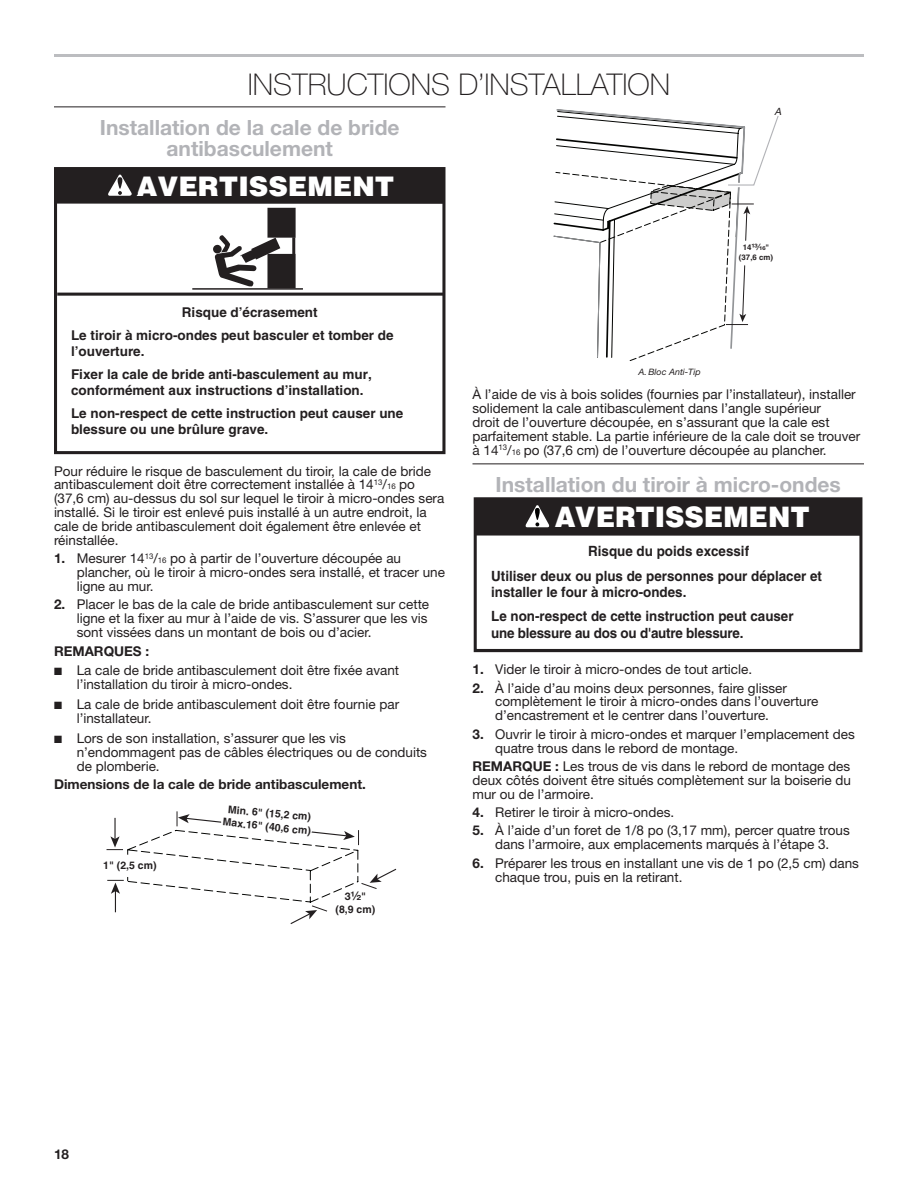
<style>
.page{position:relative;width:918px;height:1188px;background:#fff}
.page>*{position:absolute;margin:0;border:0;box-sizing:border-box;transform-origin:0 0}
.Heading_1{font:100 30px "Helvetica Neue";color:#231f20}
.t1{font:900 28.2px "Helvetica";color:#fff;scale:.95 1}
.t2{font:900 27px "Helvetica";color:#fff}
.Heading_2{font:700 21px/21px "Helvetica Neue";color:#b2b3b7;text-align:center}
.t3{font:700 14.1px/24.3px "Helvetica";color:#231f20;scale:.95 1}
.Body{font:13.5px/13.8px "Helvetica Neue LT Std";color:#231f20}
.t4{font:700 13.5px/23.2px "Helvetica";color:#231f20}
.Body_Bold{font:700 13.5px "Helvetica Neue";color:#231f20}
.Body-2{font:700 13.5px "Helvetica Neue LT Std";color:#231f20}
.t5{font:700 12px "Helvetica Fraction";color:#231f20}
.t6{font:700 10.5px "Helvetica";color:#231f20}
.t7{font:italic 9.9px "Helvetica";color:#231f20}
.t8{font:italic 8.85px "Helvetica Neue";color:#231f20}
.t9{font:700 8.85px "Helvetica Fraction";color:#231f20}
.t10{font:700 7.8px "Helvetica";color:#231f20}
.s1{font-family:"Helvetica";font-size:7.8px}
.s2{font-size:7.8px}
.s3{font-weight:700}
.s4{font-size:10.5px}
.s5{font-family:"Helvetica";font-size:10.5px}
</style>
<div class="page">
<hr style="left:54px;top:106px;width:392px;height:1px;background:#231f20">
<hr style="left:472px;top:463px;width:392px;height:1px;background:#231f20">
<div style="left:54px;top:167px;width:391px;height:287px;border:3px solid #231f20"></div>
<hr style="left:57px;top:293px;width:387px;height:3px;background:#231f20">
<div style="left:57px;top:168px;width:388px;height:36px;background:#231f20"></div>
<svg style="left:108px;top:175px;width:24px;height:21px"></svg>
<hr style="left:192px;top:288px;width:111px;height:2px;background:#231f20">
<div style="left:267px;top:254px;width:29px;height:34px;background:#231f20"></div>
<svg style="left:213px;top:245px;width:9px;height:9px"></svg>
<svg style="left:215px;top:235px;width:65px;height:52px"></svg>
<hr style="left:292px;top:237px;width:3px;height:17px;background:#252122">
<div style="left:267px;top:208px;width:29px;height:30px;background:#231f20"></div>
<svg style="left:106px;top:811px;width:290px;height:113px"></svg>
<svg style="left:554px;top:109px;width:225px;height:252px"></svg>
<div style="left:474px;top:497px;width:388px;height:155px;border:3px solid #231f20"></div>
<div style="left:475px;top:498px;width:386px;height:37px;background:#231f20"></div>
<svg style="left:525px;top:505px;width:25px;height:22px"></svg>
<hr style="left:54px;top:54px;width:810px;height:3px;background:#bcbdc0">
<h1 class="Heading_1" style="left:248px;top:67px;width:424px">INSTRUCTIONS D’INSTALLATION</h1>
<h2 class="Heading_2" style="left:100px;top:117px;width:301px">Installation de la cale de bride antibasculement</h2>
<p class="t2" style="left:136px;top:169px;width:259px">AVERTISSEMENT</p>
<p class="t7" style="left:774px;top:106px;width:11px">A</p>
<p class="t9" style="left:743px;top:243px;width:28px"><span class="s1">14</span>¹³⁄₁₆<span class="s1">"</span></p>
<p class="t10" style="left:739px;top:252px;width:36px">(37,6 cm)</p>
<p class="t4" style="left:71px;top:300px;width:324px;text-indent:111px">Risque d’écrasement<br>Le tiroir à micro-ondes peut basculer et tomber de</p>
<p class="t4" style="left:71px;top:339px;width:302px">l’ouverture.<br>Fixer la cale de bride anti-basculement au mur,</p>
<p class="t4" style="left:71px;top:378px;width:334px">conformément aux instructions d’installation.<br>Le non-respect de cette instruction peut causer une</p>
<p class="t4" style="left:71px;top:417px;width:199px">blessure ou une brûlure grave.</p>
<p class="Body" style="left:54px;top:464px;width:392px">Pour réduire le risque de basculement du tiroir, la cale de bride antibasculement doit être correctement installée à 14<sup>13</sup>/<span class="s2">16</span> po (37,6 cm) au-dessus du sol sur lequel le tiroir à micro-ondes sera installé. Si le tiroir est enlevé puis installé à un autre endroit, la cale de bride antibasculement doit également être enlevée et réinstallée.</p>
<p class="Body" style="left:77px;top:551px;width:370px;text-indent:-23px"><span class="s3">1.</span> Mesurer 14<sup>13</sup>/<span class="s2">16</span> po à partir de l’ouverture découpée au plancher, où le tiroir à micro-ondes sera installé, et tracer une ligne au mur.</p>
<p class="Body" style="left:77px;top:598px;width:354px;text-align:justify;text-indent:-23px"><span class="s3">2.</span> Placer le bas de la cale de bride antibasculement sur cette ligne et la fixer au mur à l’aide de vis. S’assurer que les vis sont vissées dans un montant de bois ou d’acier.</p>
<p class="Body-2" style="left:54px;top:642px;width:97px">REMARQUES :</p>
<p class="Body" style="left:77px;top:664px;width:324px;text-indent:-23px">■ La cale de bride antibasculement doit être fixée avant l’installation du tiroir à micro-ondes.</p>
<p class="Body" style="left:77px;top:697px;width:324px;text-indent:-23px">■ La cale de bride antibasculement doit être fournie par l’installateur.</p>
<p class="Body" style="left:77px;top:731px;width:352px;text-indent:-23px">■ Lors de son installation, s’assurer que les vis n’endommagent pas de câbles électriques ou de conduits de plomberie.</p>
<p class="Body_Bold" style="left:54px;top:776px;width:313px">Dimensions de la cale de bride antibasculement.</p>
<p class="t6" style="left:103px;top:859px;width:55px">1" (2,5 cm)</p>
<p class="t6" style="left:229px;top:803px;width:85px;rotate:5deg">Min. 6" (15,2 cm)</p>
<p class="t6" style="left:224px;top:815px;width:90px;rotate:6deg">Max.16" (40,6 cm)</p>
<p class="t5" style="left:345px;top:891px;width:23px"><span class="s4">3</span>¹⁄₂<span class="s5">"</span></p>
<p class="t6" style="left:336px;top:903px;width:41px">(8,9 cm)</p>
<p class="t8" style="left:638px;top:366px;width:64px">A. Bloc Anti-Tip</p>
<p class="Body" style="left:472px;top:387px;width:389px">À l’aide de vis à bois solides (fournies par l’installateur), installer solidement la cale antibasculement dans l’angle supérieur<br>droit de l’ouverture découpée, en s’assurant que la cale est parfaitement stable. La partie inférieure de la cale doit se trouver à 14<sup>13</sup>/<span class="s2">16</span> po (37,6 cm) de l’ouverture découpée au plancher.</p>
<h2 class="Heading_2" style="left:496px;top:474px;width:347px">Installation du tiroir à micro-ondes</h2>
<p class="t1" style="left:555px;top:499px;width:270px">AVERTISSEMENT</p>
<p class="t3" style="left:491px;top:539px;width:350px;text-indent:97px">Risque du poids excessif<br>Utiliser deux ou plus de personnes pour déplacer et</p>
<p class="t3" style="left:491px;top:580px;width:320px">installer le four à micro-ondes.<br>Le non-respect de cette instruction peut causer</p>
<p class="t3" style="left:491px;top:621px;width:267px">une blessure au dos ou d'autre blessure.</p>
<p class="Body" style="left:472px;top:662px;width:281px"><span class="s3">1.</span> Vider le tiroir à micro-ondes de tout article.</p>
<p class="Body" style="left:495px;top:681px;width:325px;text-indent:-23px"><span class="s3">2.</span> À l’aide d’au moins deux personnes, faire glisser complètement le tiroir à micro-ondes dans l’ouverture d’encastrement et le centrer dans l’ouverture.</p>
<p class="Body" style="left:495px;top:727px;width:361px;text-indent:-23px"><span class="s3">3.</span> Ouvrir le tiroir à micro-ondes et marquer l’emplacement des quatre trous dans le rebord de montage.</p>
<p class="Body" style="left:472px;top:759px;width:380px;text-align:justify"><span class="s3">REMARQUE :</span> Les trous de vis dans le rebord de montage des deux côtés doivent être situés complètement sur la boiserie du mur ou de l’armoire.</p>
<p class="Body" style="left:472px;top:805px;width:203px"><span class="s3">4.</span> Retirer le tiroir à micro-ondes.</p>
<p class="Body" style="left:472px;top:824px;width:379px;text-align:center"><span class="s3">5.</span> À l’aide d’un foret de 1/8 po (3,17 mm), percer quatre trous dans l’armoire, aux emplacements marqués à l’étape 3.</p>
<p class="Body" style="left:495px;top:856px;width:365px;text-indent:-23px"><span class="s3">6.</span> Préparer les trous en installant une vis de 1 po (2,5 cm) dans chaque trou, puis en la retirant.</p>
<p class="Body_Bold" style="left:54px;top:1146px;width:17px">18</p>
</div>
